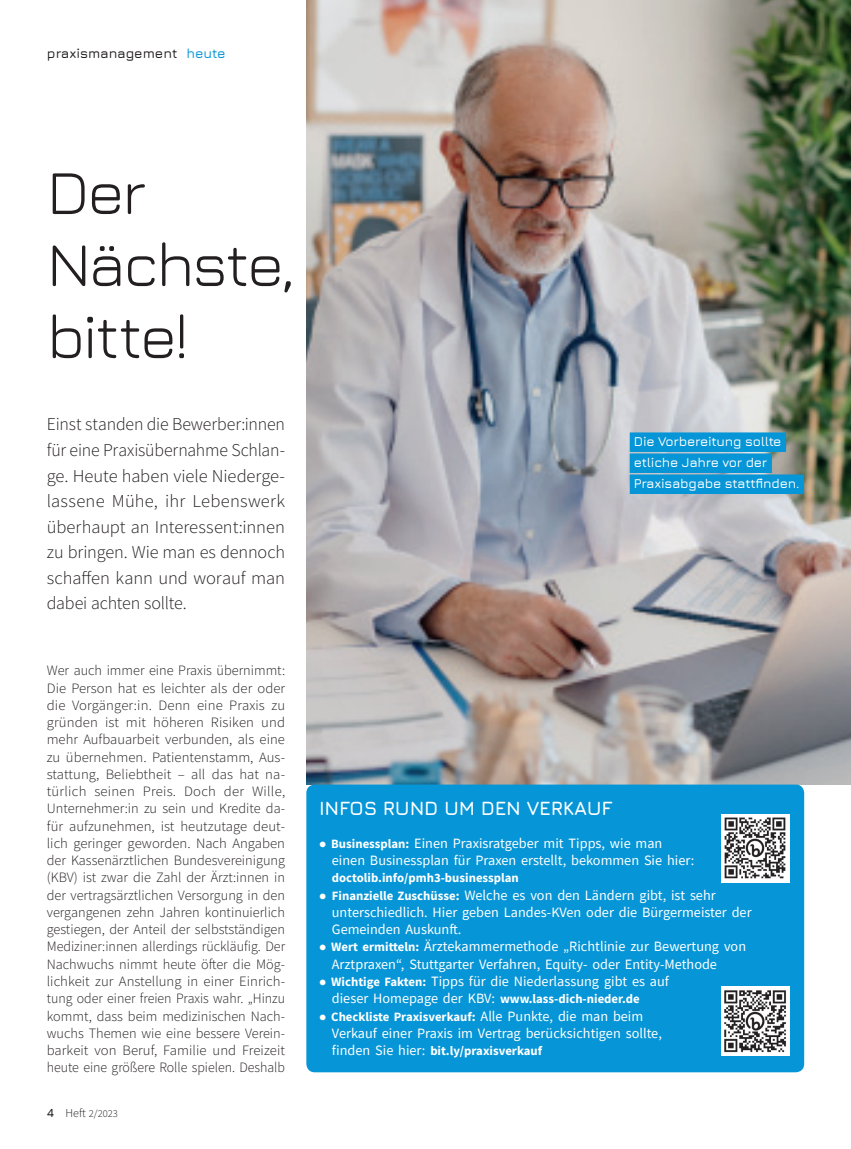
<style>
.page{position:relative;width:851px;height:1149px;background:#fff}
.page>*{position:absolute;margin:0;border:0;box-sizing:border-box;transform-origin:0 0}
._03_Head{font:63px/72px "Jura";letter-spacing:-.04em;color:#231f20}
.Kst_Head{font:700 19.5px "Jura";letter-spacing:-.01em;color:#fff}
.Vorspann{font:300 18px/25.5px "Source Sans Pro";letter-spacing:-.005em;color:#231f20;text-align:justify}
.Fließtext_stumpf{font:300 14.25px/17.2px "Source Sans Pro";color:#231f20;text-align:justify}
.Kst_Fließtext_hängen{font:14.25px/17.2px "Source Sans Pro";color:#fff}
.t1{font:600 13.5px "Jura";color:#231f20}
.Bildlegende_Farbbalk{font:600 13.2px "Jura";letter-spacing:-.015em;color:#fff}
.Kst_Fließtext_hängen-2{font:700 12.75px "Source Sans Pro";color:#fff}
.t2{font:300 10.5px "Source Sans Pro";color:#231f20}
.s1{color:#0695d6}
.s2{font-family:"Jura";font-weight:700;font-size:12px}
.s3{font-size:12px}
.s4{font-weight:700;font-size:12.75px}
.s5{font-weight:400;font-size:14.25px}
</style>
<div class="page">
<img style="left:306px;top:0;width:544px;height:784px">
<div style="left:629px;top:432px;width:157px;height:20px;background:#0695d6"></div>
<div style="left:629px;top:453px;width:142px;height:20px;background:#0695d6"></div>
<div style="left:629px;top:474px;width:174px;height:20px;background:#0695d6"></div>
<div style="left:306px;top:784px;width:498px;height:287px;background:#0695d6;border-radius:9px"></div>
<img style="left:721px;top:986px;width:68px;height:68px">
<img style="left:721px;top:814px;width:68px;height:68px">
<p class="t1" style="left:47px;top:43px;width:180px">praxismanagement <span class="s1">heute</span></p>
<p class="_03_Head" style="left:47px;top:151px;width:250px">Der<br>Nächste, bitte!</p>
<p class="Vorspann" style="left:47px;top:411px;width:240px">Einst standen die Bewerber:innen für eine Praxisübernahme Schlan&shy;ge. Heute haben viele Niederge&shy;lassene Mühe, ihr Lebenswerk überhaupt an Interessent:innen zu bringen. Wie man es dennoch schaffen kann und worauf man dabei achten sollte.</p>
<p class="Fließtext_stumpf" style="left:47px;top:661px;width:240px">Wer auch immer eine Praxis übernimmt:<br>Die Person hat es leichter als der oder die Vorgänger:in. Denn eine Praxis zu gründen ist mit höheren Risiken und mehr Aufbauarbeit verbunden, als eine zu übernehmen. Patientenstamm, Aus&shy;stattung, Beliebtheit – all das hat na&shy;türlich seinen Preis. Doch der Wille, Unternehmer:in zu sein und Kredite da&shy;für aufzunehmen, ist heutzutage deut&shy;lich geringer geworden. Nach Angaben der Kassenärztlichen Bundesvereinigung (KBV) ist zwar die Zahl der Ärzt:innen in der vertragsärztlichen Versorgung in den vergangenen zehn Jahren kontinuierlich gestiegen, der Anteil der selbstständigen Mediziner:innen allerdings rückläufig. Der Nachwuchs nimmt heute öfter die Mög&shy;lichkeit zur Anstellung in einer Einrich&shy;tung oder einer freien Praxis wahr. „Hinzu kommt, dass beim medizinischen Nach&shy;wuchs Themen wie eine bessere Verein&shy;barkeit von Beruf, Familie und Freizeit heute eine größere Rolle spielen. Deshalb</p>
<p class="t2" style="left:47px;top:1106px;width:72px"><span class="s2">4</span> <span class="s3">Heft</span> 2/2023</p>
<p class="Bildlegende_Farbbalk" style="left:634px;top:432px;width:149px">Die Vorbereitung sollte</p>
<p class="Bildlegende_Farbbalk" style="left:634px;top:453px;width:135px">etliche Jahre vor der</p>
<p class="Bildlegende_Farbbalk" style="left:634px;top:474px;width:167px">Praxisabgabe stattfinden.</p>
<p class="Kst_Head" style="left:319px;top:793px;width:295px">INFOS RUND UM DEN VERKAUF</p>
<p class="Kst_Fließtext_hängen" style="left:332px;top:834px;width:364px;text-indent:-13px">● <span class="s4">Businessplan:</span> Einen Praxisratgeber mit Tipps, wie man einen Businessplan für Praxen erstellt, bekommen Sie hier:</p>
<p class="Kst_Fließtext_hängen-2" style="left:332px;top:869px;width:188px">doctolib.info/pmh3-businessplan</p>
<p class="Kst_Fließtext_hängen" style="left:332px;top:885px;width:421px;text-indent:-13px">● <span class="s4">Finanzielle Zuschüsse:</span> Welche es von den Ländern gibt, ist sehr unterschiedlich. Hier geben Landes-KVen oder die Bürgermeister der<br>Gemeinden Auskunft.</p>
<p class="Kst_Fließtext_hängen" style="left:332px;top:937px;width:415px;text-indent:-13px">● <span class="s4">Wert ermitteln:</span> Ärztekammermethode „Richtlinie zur Bewertung von<br>Arztpraxen“, Stuttgarter Verfahren, Equity- oder Entity-Methode</p>
<p class="Kst_Fließtext_hängen" style="left:319px;top:972px;width:351px">● <span class="s4">Wichtige Fakten:</span> Tipps für die Niederlassung gibt es auf</p>
<p class="Kst_Fließtext_hängen-2" style="left:332px;top:990px;width:309px"><span class="s5">dieser Homepage der KBV:</span> www.lass-dich-nieder.de</p>
<p class="Kst_Fließtext_hängen-2" style="left:319px;top:1007px;width:325px">● Checkliste Praxisverkauf: <span class="s5">Alle Punkte, die man beim</span></p>
<p class="Kst_Fließtext_hängen" style="left:332px;top:1023px;width:331px">Verkauf einer Praxis im Vertrag berücksichtigen sollte,</p>
<p class="Kst_Fließtext_hängen-2" style="left:332px;top:1041px;width:212px"><span class="s5">finden Sie hier:</span> bit.ly/praxisverkauf</p>
</div>
